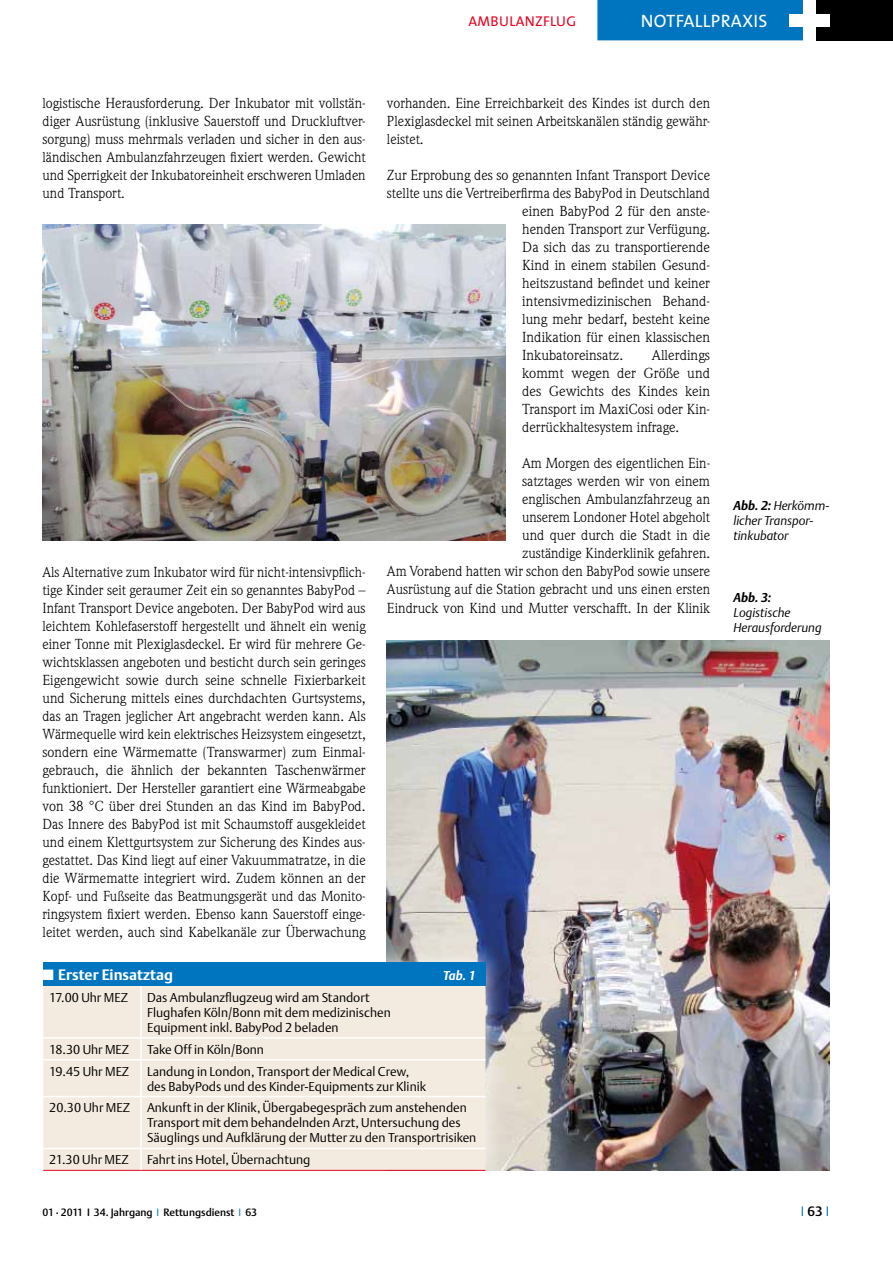
<style>
.page{position:relative;width:893px;height:1263px;background:#fff}
.page>*{position:absolute;margin:0;border:0;box-sizing:border-box;transform-origin:0 0}
.t1{font:18px "The Sans Caps";letter-spacing:.02em;color:#fff}
.t2{font:700 15px "DTL Argo T";color:#fff}
.t3{font:14.25px/18px "Weidemann";color:#000;text-align:justify}
.t4{font:14.25px/18px "Weidemann";color:#000;text-align:justify;scale:1.04 1}
.t5{font:14.25px "The Sans";letter-spacing:.02em;color:#e40521}
.t6{font:13.5px "DTL Argo T Light";color:#0075bf}
.t7{font:12.75px/15px "DTL Argo T Light";color:#000}
.t8{font:italic 12.75px/15px "DTL Argo T Light";color:#000}
.t9{font:italic 12.75px "DTL Argo T Bold";color:#000}
.t10{font:italic 12.75px "DTL Argo T Bold";color:#fff}
.t11{font:10.5px "DTL Argo T Medium";color:#000}
.s1{font-family:"DTL Argo T Bold"}
.s2{font-family:"DTL Argo T Light";color:#0075bf}
.s3{font-family:"DTL Argo T Medium";color:#000}
</style>
<div class="page">
<div style="left:808px;top:0;width:85px;height:40px;background:#000"></div>
<div style="left:597px;top:0;width:206px;height:40px;background:#0075bf"></div>
<div style="left:803px;top:0;width:12px;height:40px;background:#fff"></div>
<div style="left:789px;top:14px;width:40px;height:13px;background:#fff"></div>
<img style="left:43px;top:224px;width:462px;height:316px">
<img style="left:387px;top:641px;width:442px;height:530px">
<div style="left:21px;top:941px;width:482px;height:248px;background:#fff;opacity:.75"></div>
<div style="left:43px;top:962px;width:442px;height:24px;background:#0075bf"></div>
<div style="left:43px;top:986px;width:442px;height:184px;background:#f4ebe0"></div>
<hr style="left:43px;top:1170px;width:98px;height:1px;background:#e40521">
<hr style="left:141px;top:1170px;width:344px;height:1px;background:#e40521">
<hr style="left:140px;top:986px;width:2px;height:51px;background:#fff">
<hr style="left:43px;top:1037px;width:98px;height:1px;background:#fff">
<hr style="left:141px;top:1037px;width:344px;height:1px;background:#fff">
<hr style="left:140px;top:1038px;width:2px;height:21px;background:#fff">
<hr style="left:43px;top:1059px;width:98px;height:1px;background:#fff">
<hr style="left:141px;top:1059px;width:344px;height:1px;background:#fff">
<hr style="left:140px;top:1060px;width:2px;height:36px;background:#fff">
<hr style="left:43px;top:1096px;width:98px;height:1px;background:#fff">
<hr style="left:141px;top:1096px;width:344px;height:1px;background:#fff">
<hr style="left:140px;top:1097px;width:2px;height:51px;background:#fff">
<hr style="left:43px;top:1148px;width:98px;height:1px;background:#fff">
<hr style="left:141px;top:1148px;width:344px;height:1px;background:#fff">
<hr style="left:140px;top:1149px;width:2px;height:21px;background:#fff">
<p class="t5" style="left:469px;top:10px;width:109px">AMBULANZFLUG</p>
<p class="t1" style="left:641px;top:6px;width:128px">N OTFALLPRAXIS</p>
<p class="t3" style="left:43px;top:94px;width:325px">logistische Herausforderung. Der Inkubator mit vollstän&shy;diger Ausrüstung (inklusive Sauerstoff und Druckluftver&shy;sorgung) muss mehrmals verladen und sicher in den aus&shy;ländischen Ambulanzfahrzeugen fixiert werden. Gewicht und Sperrigkeit der Inkubatoreinheit erschweren Umladen und Transport.</p>
<p class="t3" style="left:43px;top:562px;width:325px">Als Alternative zum Inkubator wird für nicht-intensivpflich&shy;tige Kinder seit geraumer Zeit ein so genanntes BabyPod – Infant Transport Device angeboten. Der BabyPod wird aus leichtem Kohlefaserstoff hergestellt und ähnelt ein wenig einer Tonne mit Plexiglasdeckel. Er wird für mehrere Ge&shy;wichtsklassen angeboten und besticht durch sein geringes Eigengewicht sowie durch seine schnelle Fixierbarkeit und Sicherung mittels eines durchdachten Gurtsystems, das an Tragen jeglicher Art angebracht werden kann. Als Wärmequelle wird kein elektrisches Heizsystem eingesetzt, sondern eine Wärmematte (Transwarmer) zum Einmal&shy;gebrauch, die ähnlich der bekannten Taschenwärmer funktioniert. Der Hersteller garantiert eine Wärmeabgabe von 38 °C über drei Stunden an das Kind im BabyPod.<br>Das Innere des BabyPod ist mit Schaumstoff ausgekleidet und einem Klettgurtsystem zur Sicherung des Kindes aus&shy;gestattet. Das Kind liegt auf einer Vakuummatratze, in die die Wärmematte integriert wird. Zudem können an der Kopf- und Fußseite das Beatmungsgerät und das Monito&shy;ringsystem fixiert werden. Ebenso kann Sauerstoff einge&shy;leitet werden, auch sind Kabelkanäle zur Überwachung</p>
<p class="t3" style="left:387px;top:94px;width:325px">vorhanden. Eine Erreichbarkeit des Kindes ist durch den Plexiglasdeckel mit seinen Arbeitskanälen ständig gewähr&shy;leistet.</p>
<p class="t3" style="left:387px;top:166px;width:325px">Zur Erprobung des so genannten Infant Transport Device</p>
<p class="t3" style="left:387px;top:184px;width:325px">stellte uns die Vertreiberfirma des BabyPod in Deutschland</p>
<p class="t4" style="left:522px;top:202px;width:182px">einen BabyPod 2 für den anste-</p>
<p class="t3" style="left:522px;top:220px;width:189px">henden Transport zur Verfügung.</p>
<p class="t4" style="left:522px;top:238px;width:182px">Da sich das zu transportierende</p>
<p class="t4" style="left:522px;top:256px;width:182px">Kind in einem stabilen Gesund-</p>
<p class="t3" style="left:522px;top:274px;width:189px">heitszustand befindet und keiner</p>
<p class="t4" style="left:522px;top:292px;width:182px">intensivmedizinischen Behand-</p>
<p class="t3" style="left:522px;top:310px;width:189px">lung mehr bedarf, besteht keine</p>
<p class="t4" style="left:522px;top:328px;width:182px">Indikation für einen klassischen</p>
<p class="t4" style="left:522px;top:346px;width:99px">Inkubatoreinsatz.</p>
<p class="t4" style="left:522px;top:346px;width:182px;text-indent:130px">Allerdings kommt wegen der Größe und des Gewichts des Kindes kein Transport im MaxiCosi oder Kin&shy;derrückhaltesystem infrage.</p>
<p class="t3" style="left:387px;top:454px;width:325px;text-align:right">Am Morgen des eigentlichen Ein-<br>satztages werden wir von einem<br>englischen Ambulanzfahrzeug an<br>unserem Londoner Hotel abgeholt<br>und quer durch die Stadt in die<br>zuständige Kinderklinik gefahren.<br>Am Vorabend hatten wir schon den BabyPod sowie unsere Ausrüstung auf die Station gebracht und uns einen ersten Eindruck von Kind und Mutter verschafft. In der Klinik</p>
<p class="t8" style="left:733px;top:498px;width:97px"><span class="s1">Abb. 2:</span> Herkömm&shy;licher Transpor&shy;tinkubator</p>
<p class="t9" style="left:733px;top:590px;width:39px">Abb. 3:</p>
<p class="t8" style="left:733px;top:605px;width:90px">Logistische<br>Herausforderung</p>
<p class="t2" style="left:43px;top:966px;width:132px">■ Erster Einsatztag</p>
<p class="t7" style="left:49px;top:990px;width:80px">17.00 Uhr MEZ</p>
<p class="t7" style="left:147px;top:990px;width:245px">Das Ambulanzflugzeug wird am Standort<br>Flughafen Köln/Bonn mit dem medizinischen<br>Equipment inkl. BabyPod 2 beladen</p>
<p class="t7" style="left:49px;top:1041px;width:82px">18.30 Uhr MEZ</p>
<p class="t7" style="left:147px;top:1041px;width:118px">Take Off in Köln/Bonn</p>
<p class="t7" style="left:49px;top:1063px;width:82px">19.45 Uhr MEZ</p>
<p class="t7" style="left:147px;top:1063px;width:281px">Landung in London, Transport der Medical Crew, des BabyPods und des Kinder-Equipments zur Klinik</p>
<p class="t7" style="left:49px;top:1100px;width:82px">20.30 Uhr MEZ</p>
<p class="t7" style="left:147px;top:1100px;width:331px">Ankunft in der Klinik, Übergabegespräch zum anstehenden<br>Transport mit dem behandelnden Arzt, Untersuchung des<br>Säuglings und Aufklärung der Mutter zu den Transportrisiken</p>
<p class="t7" style="left:49px;top:1152px;width:81px">21.30 Uhr MEZ</p>
<p class="t7" style="left:147px;top:1152px;width:165px">Fahrt ins Hotel, Übernachtung</p>
<p class="t10" style="left:443px;top:967px;width:34px">Tab. 1</p>
<p class="t11" style="left:43px;top:1206px;width:216px">01 · 2011 I 34. Jahrgang <span class="s2">I</span> Rettungsdienst <span class="s2">I</span> 63</p>
<p class="t6" style="left:801px;top:1203px;width:30px">I <span class="s3">63</span> I</p>
</div>
